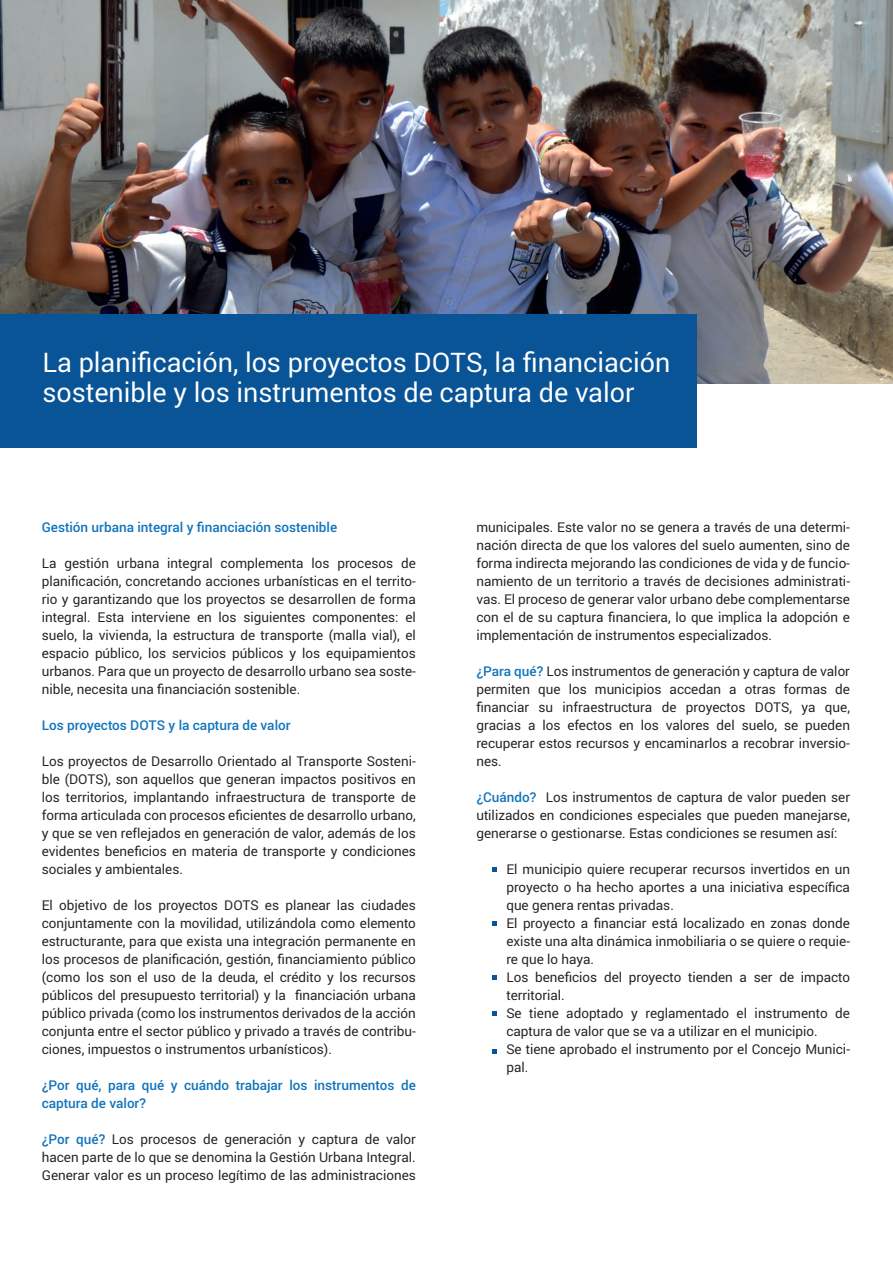
<style>
.page{position:relative;width:893px;height:1263px;background:#fff}
.page>*{position:absolute;margin:0;border:0;box-sizing:border-box;transform-origin:0 0}
.t1{font:27px/30px "Roboto";color:#fff}
.t2{font:13.5px/18px "Roboto";color:#231f20;text-align:justify}
.t3{font:500 13.5px/18px "Roboto";color:#1074bc}
.s1{font-weight:500;color:#1074bc}
</style>
<div class="page">
<img style="left:0;top:0;width:893px;height:383px">
<div style="left:0;top:314px;width:697px;height:134px;background:#095496"></div>
<svg style="left:492px;top:868px;width:5px;height:4px"></svg>
<svg style="left:492px;top:922px;width:5px;height:4px"></svg>
<svg style="left:492px;top:976px;width:5px;height:4px"></svg>
<svg style="left:492px;top:1012px;width:5px;height:4px"></svg>
<svg style="left:492px;top:1049px;width:5px;height:4px"></svg>
<h1 class="t1" style="left:42px;top:346px;width:629px">La planificación, los proyectos DOTS, la financiación sostenible y los instrumentos de captura de valor</h1>
<p class="t3" style="left:42px;top:518px;width:297px">Gestión urbana integral y financiación sostenible</p>
<p class="t2" style="left:42px;top:554px;width:376px">La gestión urbana integral complementa los procesos de planificación, concretando acciones urbanísticas en el territo&shy;rio y garantizando que los proyectos se desarrollen de forma integral. Esta interviene en los siguientes componentes: el suelo, la vivienda, la estructura de transporte (malla vial), el espacio público, los servicios públicos y los equipamientos urbanos. Para que un proyecto de desarrollo urbano sea soste&shy;nible, necesita una financiación sostenible.</p>
<p class="t3" style="left:42px;top:716px;width:250px">Los proyectos DOTS y la captura de valor</p>
<p class="t2" style="left:42px;top:752px;width:376px">Los proyectos de Desarrollo Orientado al Transporte Sosteni&shy;ble (DOTS), son aquellos que generan impactos positivos en los territorios, implantando infraestructura de transporte de forma articulada con procesos eficientes de desarrollo urbano, y que se ven reflejados en generación de valor, además de los evidentes beneficios en materia de transporte y condiciones sociales y ambientales.</p>
<p class="t2" style="left:42px;top:896px;width:376px">El objetivo de los proyectos DOTS es planear las ciudades conjuntamente con la movilidad, utilizándola como elemento estructurante, para que exista una integración permanente en los procesos de planificación, gestión, financiamiento público (como los son el uso de la deuda, el crédito y los recursos públicos del presupuesto territorial) y la financiación urbana público privada (como los instrumentos derivados de la acción conjunta entre el sector público y privado a través de contribu&shy;ciones, impuestos o instrumentos urbanísticos).</p>
<p class="t3" style="left:42px;top:1076px;width:376px">¿Por qué, para qué y cuándo trabajar los instrumentos de captura de valor?</p>
<p class="t2" style="left:42px;top:1130px;width:376px"><span class="s1">¿Por qué?</span> Los procesos de generación y captura de valor hacen parte de lo que se denomina la Gestión Urbana Integral.<br>Generar valor es un proceso legítimo de las administraciones</p>
<p class="t2" style="left:476px;top:518px;width:375px">municipales. Este valor no se genera a través de una determi&shy;nación directa de que los valores del suelo aumenten, sino de forma indirecta mejorando las condiciones de vida y de funcio&shy;namiento de un territorio a través de decisiones administrati&shy;vas. El proceso de generar valor urbano debe complementarse con el de su captura financiera, lo que implica la adopción e implementación de instrumentos especializados.</p>
<p class="t2" style="left:476px;top:662px;width:375px"><span class="s1">¿Para qué?</span> Los instrumentos de generación y captura de valor permiten que los municipios accedan a otras formas de financiar su infraestructura de proyectos DOTS, ya que, gracias a los efectos en los valores del suelo, se pueden recuperar estos recursos y encaminarlos a recobrar inversio&shy;nes.</p>
<p class="t2" style="left:476px;top:788px;width:375px"><span class="s1">¿Cuándo?</span> Los instrumentos de captura de valor pueden ser utilizados en condiciones especiales que pueden manejarse, generarse o gestionarse. Estas condiciones se resumen así:</p>
<p class="t2" style="left:506px;top:860px;width:345px;text-align:left">El municipio quiere recuperar recursos invertidos en un proyecto o ha hecho aportes a una iniciativa específica que genera rentas privadas.<br>El proyecto a financiar está localizado en zonas donde existe una alta dinámica inmobiliaria o se quiere o requie&shy;re que lo haya.<br>Los beneficios del proyecto tienden a ser de impacto territorial.<br>Se tiene adoptado y reglamentado el instrumento de captura de valor que se va a utilizar en el municipio.<br>Se tiene aprobado el instrumento por el Concejo Munici&shy;pal.</p>
</div>
